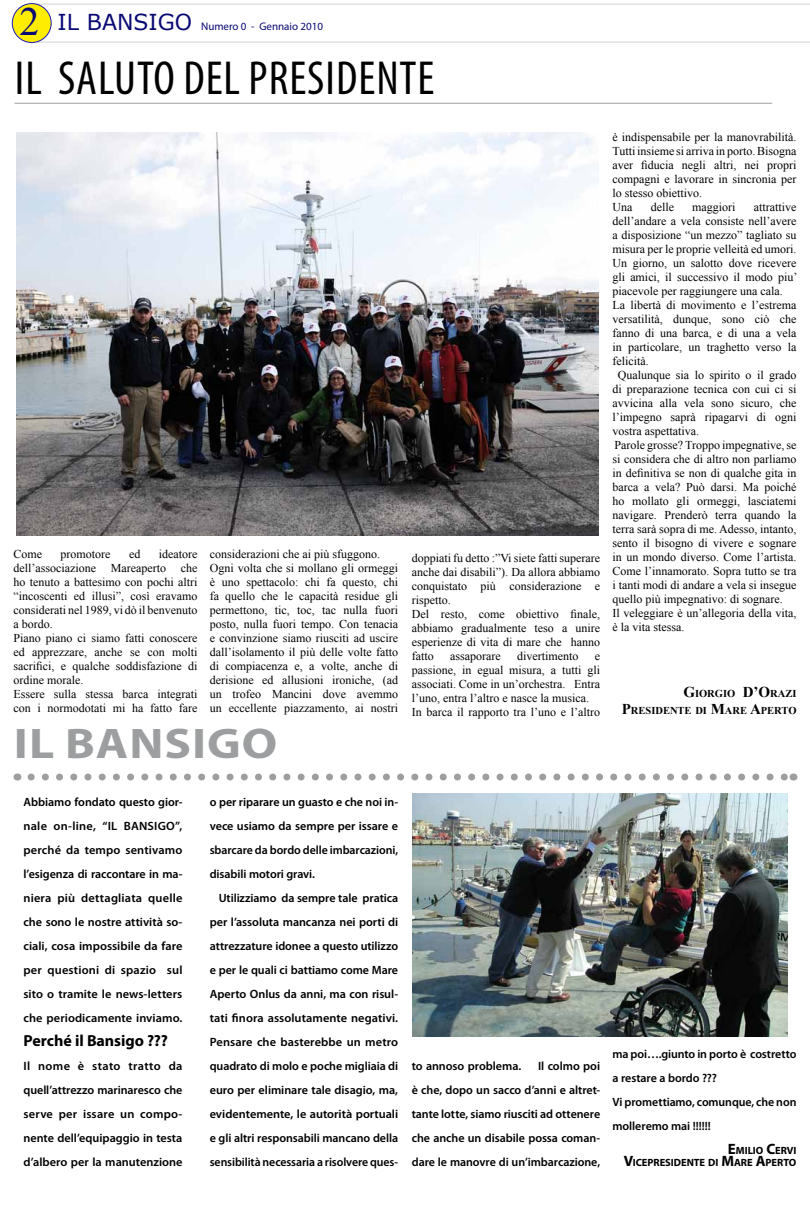
<style>
.page{position:relative;width:810px;height:1224px;background:#fff}
.page>*{position:absolute;margin:0;border:0;box-sizing:border-box;transform-origin:0 0}
.t1{font:condensed 48px "Myriad Pro";letter-spacing:.02em;color:#000}
.t2{font:700 43px "Myriad Pro";color:#9c9e9f;scale:1.15 1}
.t3{font:700 16px "Myriad Pro";letter-spacing:-.005em;color:#000}
.t4{font:12px/14px "Times New Roman";color:#000}
.t5{font:600 12px/24px "Myriad Pro";letter-spacing:-.005em;color:#000;text-align:justify}
.t6{font:11px "Myriad Pro";color:#090974}
.t7{font:700 10.5px/12px "Myriad Pro";color:#000;text-align:right}
.t8{font:700 10.5px/17px "Times New Roman";color:#000;text-align:right}
.s1{font-family:"Times New Roman";font-size:40px}
.s2{font-family:"Verdana";font-size:22px}
.s3{font-size:15px}
</style>
<div class="page">
<hr style="left:35px;top:42px;width:775px;height:1px;background:#d0d1d2">
<hr style="left:31px;top:4px;width:779px;height:1px;background:#d0d1d2">
<div style="left:12px;top:4px;width:39px;height:38px;background:#ffed00;border-radius:50%"></div>
<div style="left:12px;top:3px;width:40px;height:40px;border:1px solid #1b1bb3;border-radius:50%"></div>
<img style="left:16px;top:132px;width:583px;height:403px">
<hr style="left:14px;top:103px;width:758px;height:1px;background:#9c9e9f">
<svg style="left:31px;top:774px;width:755px;height:7px"></svg>
<img style="left:413px;top:794px;width:375px;height:242px">
<p class="t6" style="left:20px;top:19px;width:305px"><span class="s1">2</span> <span class="s2">IL BANSIGO</span> Numero 0 - Gennaio 2010</p>
<h1 class="t1" style="left:15px;top:49px;width:403px">IL SALUTO DEL PRESI DENTE</h1>
<p class="t4" style="left:13px;top:546px;width:186px;text-indent:145px">ideatore dell’associazione Mareaperto che ho tenuto a battesimo con pochi altri “incoscenti ed illusi”, così eravamo considerati nel 1989, vi dò il benvenuto a bordo.<br>Piano piano ci siamo fatti conoscere ed apprezzare, anche se con molti sacrifici, e qualche soddisfazione di ordine morale.<br>Essere sulla stessa barca integrati con i normodotati mi ha fatto fare</p>
<p class="t4" style="left:210px;top:546px;width:190px">considerazioni che ai più sfuggono.<br>Ogni volta che si mollano gli ormeggi è uno spettacolo: chi fa questo, chi fa quello che le capacità residue gli permettono, tic, toc, tac nulla fuori posto, nulla fuori tempo. Con tenacia e convinzione siamo riusciti ad uscire dall’isolamento il più delle volte fatto di compiacenza e, a volte, anche di derisione ed allusioni ironiche, (ad un trofeo Mancini dove avemmo un eccellente piazzamento, ai nostri</p>
<p class="t4" style="left:412px;top:550px;width:190px">doppiati fu detto :”Vi siete fatti superare anche dai disabili”). Da allora abbiamo conquistato più considerazione e rispetto.<br>Del resto, come obiettivo finale, abbiamo gradualmente teso a unire esperienze di vita di mare che hanno fatto</p>
<p class="t4" style="left:13px;top:546px;width:30px">Come</p>
<p class="t4" style="left:61px;top:546px;width:51px">promotore</p>
<p class="t4" style="left:129px;top:546px;width:13px">ed</p>
<p class="t4" style="left:450px;top:648px;width:52px">assaporare</p>
<p class="t4" style="left:517px;top:648px;width:63px">divertimento</p>
<p class="t4" style="left:412px;top:648px;width:190px;text-indent:183px">e passione, in egual misura, a tutti gli associati. Come in un’orchestra. Entra l’uno, entra l’altro e nasce la musica.<br>In barca il rapporto tra l’uno e l’altro</p>
<h2 class="t2" style="left:14px;top:715px;width:231px">Il bansigo</h2>
<p class="t4" style="left:612px;top:130px;width:186px">è indispensabile per la manovrabilità.<br>Tutti insieme si arriva in porto. Bisogna aver fiducia negli altri, nei propri compagni e lavorare in sincronia per lo stesso obiettivo.<br>Una</p>
<p class="t4" style="left:651px;top:200px;width:25px">delle</p>
<p class="t4" style="left:692px;top:200px;width:45px">maggiori</p>
<p class="t4" style="left:754px;top:200px;width:44px">attrattive</p>
<p class="t4" style="left:612px;top:214px;width:186px">dell’andare a vela consiste nell’avere</p>
<p class="t4" style="left:612px;top:228px;width:186px">a disposizione “un mezzo” tagliato su</p>
<p class="t4" style="left:612px;top:242px;width:186px">misura per le proprie velleità ed umori.</p>
<p class="t4" style="left:612px;top:256px;width:186px">Un giorno, un salotto dove ricevere</p>
<p class="t4" style="left:612px;top:270px;width:186px">gli amici, il successivo il modo piu’</p>
<p class="t4" style="left:612px;top:284px;width:172px">piacevole per raggiungere una cala.</p>
<p class="t4" style="left:612px;top:298px;width:186px">La libertà di movimento e l’estrema</p>
<p class="t4" style="left:612px;top:312px;width:186px">versatilità, dunque, sono ciò che</p>
<p class="t4" style="left:612px;top:326px;width:186px">fanno di una barca, e di una a vela</p>
<p class="t4" style="left:612px;top:340px;width:186px">in particolare, un traghetto verso la</p>
<p class="t4" style="left:612px;top:354px;width:38px">felicità.</p>
<p class="t4" style="left:618px;top:368px;width:180px">Qualunque sia lo spirito o il grado</p>
<p class="t4" style="left:612px;top:382px;width:186px">di preparazione tecnica con cui ci si</p>
<p class="t4" style="left:612px;top:396px;width:186px">avvicina alla vela sono sicuro, che</p>
<p class="t4" style="left:612px;top:410px;width:186px">l’impegno saprà ripagarvi di ogni</p>
<p class="t4" style="left:612px;top:424px;width:88px">vostra aspettativa.</p>
<p class="t4" style="left:615px;top:438px;width:183px">Parole grosse? Troppo impegnative, se</p>
<p class="t4" style="left:612px;top:452px;width:186px">si considera che di altro non parliamo</p>
<p class="t4" style="left:612px;top:466px;width:186px">in definitiva se non di qualche gita in</p>
<p class="t4" style="left:612px;top:480px;width:186px">barca a vela? Può darsi. Ma poiché</p>
<p class="t4" style="left:612px;top:494px;width:186px">ho mollato gli ormeggi, lasciatemi</p>
<p class="t4" style="left:612px;top:508px;width:186px">navigare. Prenderò terra quando la</p>
<p class="t4" style="left:612px;top:522px;width:186px">terra sarà sopra di me. Adesso, intanto,</p>
<p class="t4" style="left:612px;top:536px;width:186px">sento il bisogno di vivere e sognare</p>
<p class="t4" style="left:612px;top:550px;width:186px">in un mondo diverso. Come l’artista.</p>
<p class="t4" style="left:612px;top:564px;width:186px">Come l’innamorato. Sopra tutto se tra</p>
<p class="t4" style="left:612px;top:578px;width:186px">i tanti modi di andare a vela si insegue</p>
<p class="t4" style="left:612px;top:592px;width:172px">quello più impegnativo: di sognare.</p>
<p class="t4" style="left:612px;top:606px;width:186px">Il veleggiare è un’allegoria della vita,</p>
<p class="t4" style="left:612px;top:620px;width:73px">è la vita stessa.</p>
<p class="t8" style="left:622px;top:684px;width:176px"><span class="s3">G</span>IORGIO <span class="s3">D’O</span>RAZI<br><span class="s3">P</span>RESIDENTE DI <span class="s3">M</span>ARE <span class="s3">A</span>PERTO</p>
<p class="t5" style="left:23px;top:789px;width:161px">Abbiamo fondato questo gior&shy;nale on-line, “IL BANSIGO”, perché da tempo sentivamo l’esigenza di raccontare in ma&shy;niera più dettagliata quelle che sono le nostre attività so&shy;ciali, cosa impossibile da fare per questioni di spazio sul sito o tramite le news-letters che periodicamente inviamo.</p>
<h3 class="t3" style="left:23px;top:1030px;width:146px">Perché il Bansigo ???</h3>
<p class="t5" style="left:23px;top:1054px;width:161px">Il nome è stato tratto da quell’attrezzo marinaresco che serve per issare un compo&shy;nente dell’equipaggio in testa d’albero per la manutenzione</p>
<p class="t5" style="left:210px;top:789px;width:190px">o per riparare un guasto e che noi in&shy;vece usiamo da sempre per issare e sbarcare da bordo delle imbarcazioni, disabili motori gravi.</p>
<p class="t5" style="left:210px;top:885px;width:190px;text-indent:9px">Utilizziamo da sempre tale pratica per l’assoluta mancanza nei porti di attrezzature idonee a questo utilizzo e per le quali ci battiamo come Mare Aperto Onlus da anni, ma con risul&shy;tati finora assolutamente negativi.<br>Pensare che basterebbe un metro quadrato di molo e poche migliaia di euro per eliminare tale disagio, ma, evidentemente, le autorità portuali e gli altri responsabili mancano della sensibilità necessaria a risolvere ques-</p>
<p class="t5" style="left:412px;top:1054px;width:190px;text-indent:126px">Il colmo poi è che, dopo un sacco d’anni e altret&shy;tante lotte, siamo riusciti ad ottenere che anche un disabile possa coman&shy;dare le manovre di un’imbarcazione,</p>
<p class="t5" style="left:412px;top:1054px;width:111px">to annoso problema.</p>
<p class="t5" style="left:612px;top:1042px;width:186px;text-align:left">ma poi….giunto in porto è costretto a restare a bordo ???<br>Vi promettiamo, comunque, che non molleremo mai !!!!!!</p>
<p class="t7" style="left:624px;top:1144px;width:174px"><span class="s3">E</span>MILIO <span class="s3">C</span>ERVI<br><span class="s3">V</span>ICEPRESIDENTE DI <span class="s3">M</span>ARE <span class="s3">A</span>PERTO</p>
</div>
